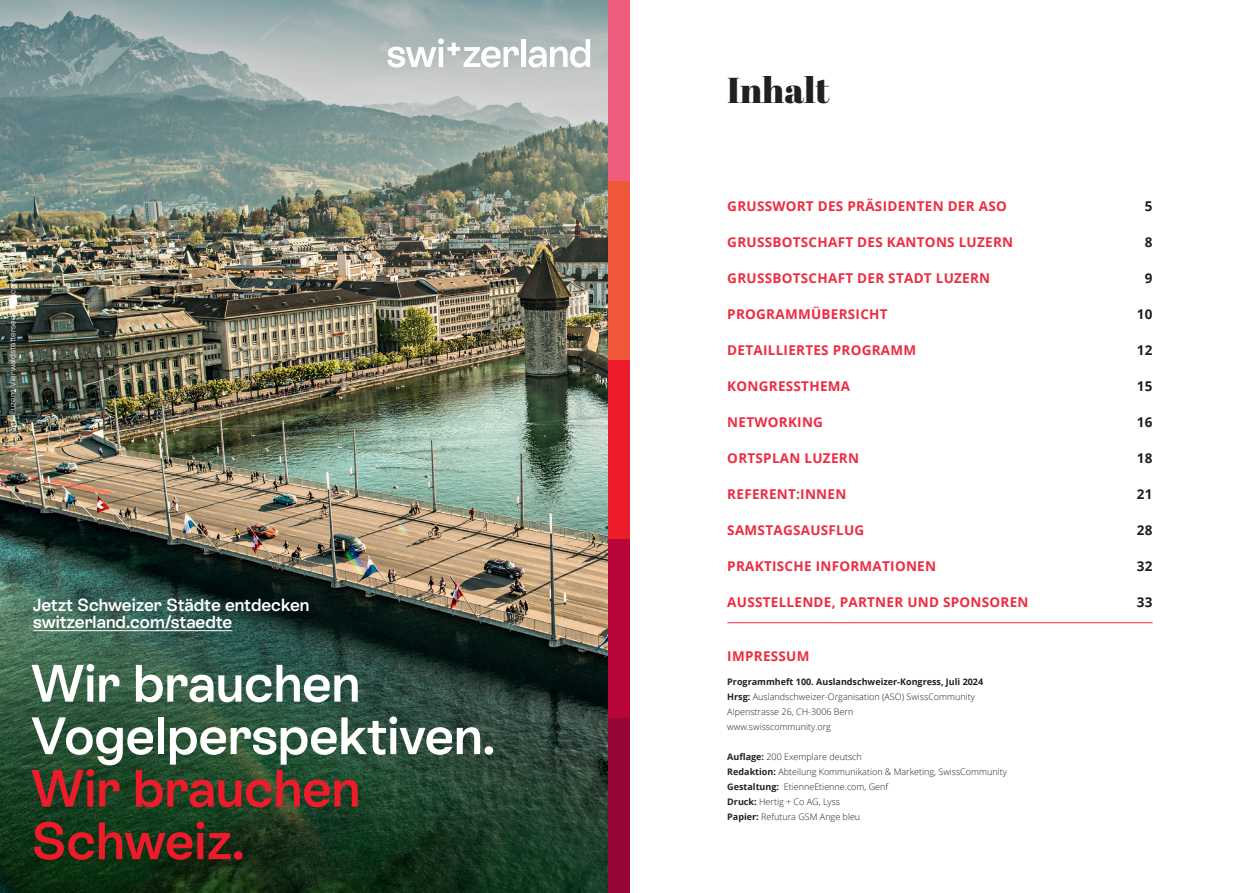
<style>
.page{position:relative;width:1259px;height:893px;background:#fff}
.page>*{position:absolute;margin:0;border:0;box-sizing:border-box;transform-origin:0 0}
.t1{font:600 52.5px/52.5px "ST Allegra";color:#fff}
.t2{font:600 52.5px/52.5px "ST Allegra";color:#ee1b2b}
.t3{font:36px "Abril Fatface";color:#231f20}
.t4{font:600 17.55px/17.5px "ST Allegra";color:#fff}
.t5{font:700 13.5px "Open Sans";letter-spacing:.02em;color:#ed2c41}
.t6{font:700 13.5px "Open Sans";letter-spacing:.02em;color:#231f20}
.t7{font:300 9px/15px "Open Sans";color:#231f20}
.t8{font:300 8.25px "ST Allegra";letter-spacing:.015em;color:#fff}
.s1{font-weight:700}
</style>
<div class="page">
<hr style="left:727px;top:622px;width:425px;height:1px;background:#ed2c41">
<img style="left:0;top:0;width:608px;height:893px">
<div style="left:521px;top:39px;width:5px;height:28px;background:#fff"></div>
<svg style="left:528px;top:39px;width:62px;height:28px"></svg>
<svg style="left:387px;top:38px;width:132px;height:29px"></svg>
<div style="left:608px;top:2px;width:21px;height:179px;background:#f05c7b"></div>
<div style="left:608px;top:717px;width:21px;height:176px;background:#960738"></div>
<div style="left:608px;top:360px;width:21px;height:179px;background:#ee1b2b"></div>
<div style="left:608px;top:539px;width:21px;height:178px;background:#b90539"></div>
<div style="left:608px;top:181px;width:21px;height:179px;background:#ee5839"></div>
<hr style="left:608px;top:0;width:21px;height:2px;background:#f05c7b">
<hr style="left:33px;top:630px;width:199px;height:1px;background:#fff">
<p class="t8" style="left:7px;top:445px;width:201px;rotate:-90deg">Luzern, Luzern-Vierwaldstättersee, © Ricardo Perret</p>
<h3 class="t4" style="left:33px;top:595px;width:278px">Jetzt Schweizer Städte entdecken switzerland.com/staedte</h3>
<h1 class="t1" style="left:31px;top:655px;width:465px">Wir brauchen<br>Vogelperspektiven.</h1>
<h1 class="t2" style="left:31px;top:760px;width:330px">Wir brauchen<br>Schweiz.</h1>
<h2 class="t3" style="left:727px;top:65px;width:104px">Inhalt</h2>
<h3 class="t5" style="left:727px;top:197px;width:281px">GRUSSWORT DES PRÄSIDENTEN DER ASO</h3>
<h3 class="t6" style="left:1145px;top:197px;width:9px">5</h3>
<h3 class="t5" style="left:727px;top:233px;width:287px">GRUSSBOTSCHAFT DES KANTONS LUZERN</h3>
<h3 class="t6" style="left:1145px;top:233px;width:9px">8</h3>
<h3 class="t5" style="left:727px;top:269px;width:264px">GRUSSBOTSCHAFT DER STADT LUZERN</h3>
<h3 class="t6" style="left:1145px;top:269px;width:9px">9</h3>
<h3 class="t5" style="left:727px;top:305px;width:162px">PROGRAMMÜBERSICHT</h3>
<h3 class="t6" style="left:1137px;top:305px;width:17px">10</h3>
<h3 class="t5" style="left:727px;top:341px;width:190px">DETAILLIERTES PROGRAMM</h3>
<h3 class="t6" style="left:1137px;top:341px;width:17px">12</h3>
<h3 class="t5" style="left:727px;top:377px;width:124px">KONGRESSTHEMA</h3>
<h3 class="t6" style="left:1137px;top:377px;width:17px">15</h3>
<h3 class="t5" style="left:727px;top:413px;width:97px">NETWORKING</h3>
<h3 class="t6" style="left:1137px;top:413px;width:17px">16</h3>
<h3 class="t5" style="left:727px;top:449px;width:133px">ORTSPLAN LUZERN</h3>
<h3 class="t6" style="left:1137px;top:449px;width:17px">18</h3>
<h3 class="t5" style="left:727px;top:485px;width:121px">REFERENT:INNEN</h3>
<h3 class="t6" style="left:1137px;top:485px;width:17px">21</h3>
<h3 class="t5" style="left:727px;top:521px;width:139px">SAMSTAGSAUSFLUG</h3>
<h3 class="t6" style="left:1137px;top:521px;width:17px">28</h3>
<h3 class="t5" style="left:727px;top:557px;width:210px">PRAKTISCHE INFORMATIONEN</h3>
<h3 class="t6" style="left:1137px;top:557px;width:17px">32</h3>
<h3 class="t5" style="left:727px;top:593px;width:303px">AUSSTELLENDE, PARTNER UND SPONSOREN</h3>
<h3 class="t6" style="left:1137px;top:593px;width:17px">33</h3>
<h3 class="t5" style="left:727px;top:647px;width:84px">IMPRESSUM</h3>
<p class="t7" style="left:727px;top:674px;width:257px"><span class="s1">Programmheft 100. Auslandschweizer-Kongress, Juli 2024<br>Hrsg:</span> Auslandschweizer-Organisation (ASO) SwissCommunity Alpenstrasse 26, CH-3006 Bern<br>www.swisscommunity.org</p>
<p class="t7" style="left:727px;top:749px;width:281px"><span class="s1">Auflage:</span> 200 Exemplare deutsch<br><span class="s1">Redaktion:</span> Abteilung Kommunikation &amp; Marketing, SwissCommunity <span class="s1">Gestaltung:</span> EtienneEtienne.com, Genf<br><span class="s1">Druck:</span> Hertig + Co AG, Lyss<br><span class="s1">Papier:</span> Refutura GSM Ange bleu</p>
</div>
